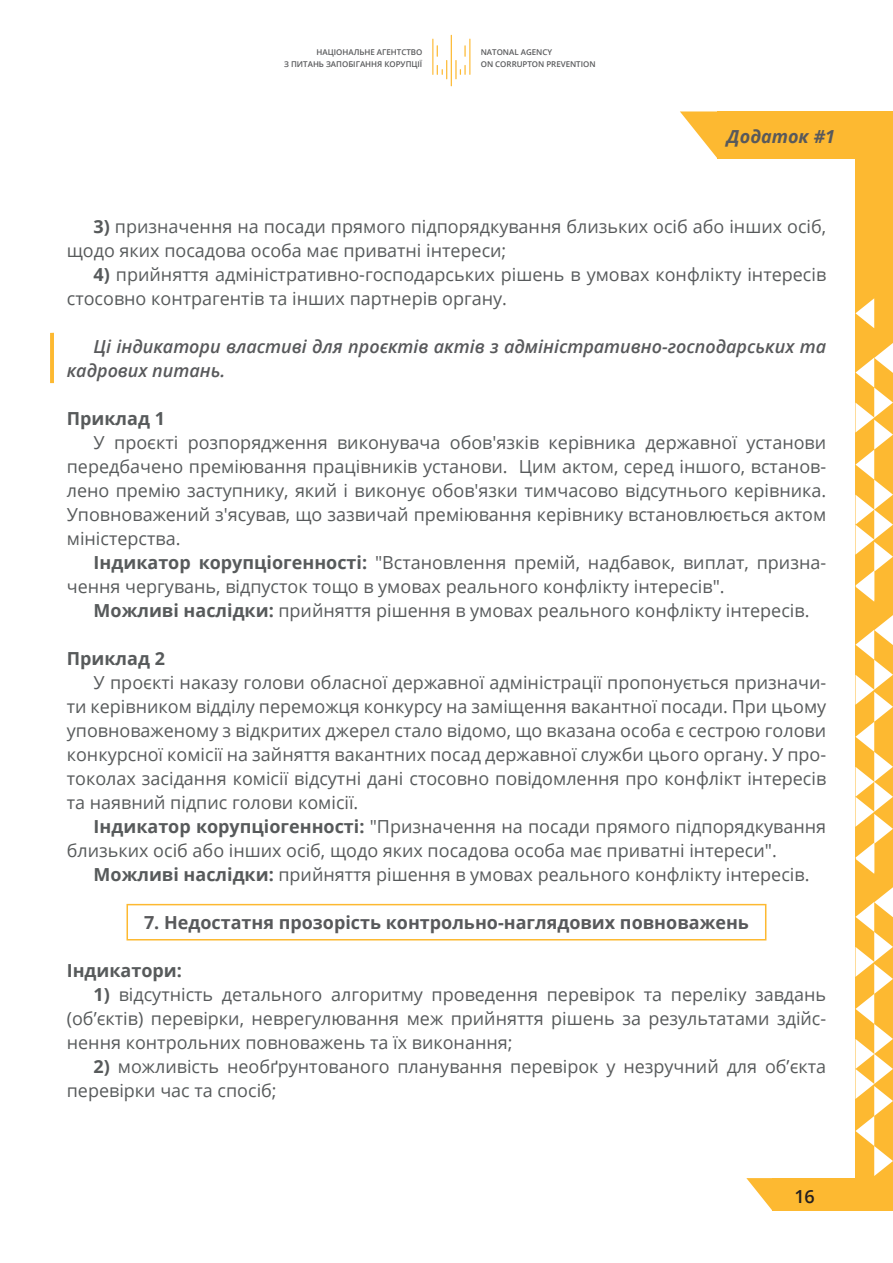
<style>
.page{position:relative;width:893px;height:1263px;background:#fff}
.page>*{position:absolute;margin:0;border:0;box-sizing:border-box;transform-origin:0 0}
.t1{font:18px/24px "Open Sans";color:#575a5b}
.t2{font:italic 600 18px/24px "Open Sans";color:#58595b}
.t3{font:700 18px "Open Sans";color:#58595b}
.t4{font:700 18px "Open Sans";color:#575a5b}
.t5{font:italic 700 18px "Open Sans";color:#58595b}
.t6{font:600 18px "Open Sans";color:#231f20}
.t7{font:600 7.95px/12px "Open Sans";color:#58595b}
.s1{font-weight:700}
</style>
<div class="page">
<svg style="left:746px;top:1178px;width:26px;height:32px"></svg>
<div style="left:772px;top:1178px;width:121px;height:33px;background:#fdb931"></div>
<svg style="left:680px;top:111px;width:38px;height:48px"></svg>
<div style="left:718px;top:111px;width:175px;height:48px;background:#fdb931"></div>
<hr style="left:451px;top:35px;width:1px;height:51px;background:#fdb931">
<svg style="left:437px;top:45px;width:10px;height:34px"></svg>
<svg style="left:455px;top:45px;width:11px;height:34px"></svg>
<hr style="left:432px;top:39px;width:1px;height:36px;background:#fdb931">
<hr style="left:469px;top:39px;width:1px;height:36px;background:#fdb931">
<div style="left:855px;top:158px;width:38px;height:1020px;background:#fdb931"></div>
<svg style="left:855px;top:887px;width:38px;height:289px"></svg>
<svg style="left:855px;top:615px;width:38px;height:259px"></svg>
<svg style="left:855px;top:298px;width:19px;height:30px"></svg>
<svg style="left:855px;top:343px;width:38px;height:259px"></svg>
<svg style="left:50px;top:333px;width:4px;height:50px"></svg>
<div style="left:126px;top:904px;width:640px;height:36px;border:2px solid #fdb931"></div>
<p class="t7" style="left:284px;top:46px;width:140px;text-align:right">НАЦІОНАЛЬНЕ АГЕНТСТВО<br>З ПИТАНЬ ЗАПОБІГАННЯ КОРУПЦІЇ</p>
<p class="t7" style="left:481px;top:46px;width:116px">NATONAL AGENCY<br>ON CORRUPTON PREVENTION</p>
<p class="t5" style="left:727px;top:123px;width:110px">Додаток #1</p>
<p class="t1" style="left:67px;top:214px;width:761px;text-indent:27px"><span class="s1">3)</span> призначення на посади прямого підпорядкування близьких осіб або інших осіб, щодо яких посадова особа має приватні інтереси;</p>
<p class="t1" style="left:67px;top:262px;width:761px;text-indent:27px"><span class="s1">4)</span> прийняття адміністративно-господарських рішень в умовах конфлікту інтересів стосовно контрагентів та інших партнерів органу.</p>
<p class="t2" style="left:67px;top:334px;width:761px;text-indent:27px">Ці індикатори властиві для проєктів актів з адміністративно-господарських та кадрових питань.</p>
<p class="t4" style="left:67px;top:406px;width:100px">Приклад 1</p>
<p class="t1" style="left:67px;top:430px;width:761px;text-align:justify;text-indent:27px">У проєкті розпорядження виконувача обов'язків керівника державної установи передбачено преміювання працівників установи. Цим актом, серед іншого, встанов&shy;лено премію заступнику, який і виконує обов'язки тимчасово відсутнього керівника.<br>Уповноважений з'ясував, що зазвичай преміювання керівнику встановлюється актом міністерства.</p>
<p class="t1" style="left:67px;top:550px;width:761px;text-indent:27px"><span class="s1">Індикатор корупціогенності:</span> "Встановлення премій, надбавок, виплат, призна&shy;чення чергувань, відпусток тощо в умовах реального конфлікту інтересів".</p>
<p class="t1" style="left:94px;top:598px;width:717px"><span class="s1">Можливі наслідки:</span> прийняття рішення в умовах реального конфлікту інтересів.</p>
<p class="t4" style="left:67px;top:646px;width:100px">Приклад 2</p>
<p class="t1" style="left:67px;top:670px;width:761px;text-align:justify;text-indent:27px">У проєкті наказу голови обласної державної адміністрації пропонується призначи&shy;ти керівником відділу переможця конкурсу на заміщення вакантної посади. При цьому уповноваженому з відкритих джерел стало відомо, що вказана особа є сестрою голови конкурсної комісії на зайняття вакантних посад державної служби цього органу. У про&shy;токолах засідання комісії відсутні дані стосовно повідомлення про конфлікт інтересів та наявний підпис голови комісії.</p>
<p class="t1" style="left:67px;top:814px;width:761px;text-indent:27px"><span class="s1">Індикатор корупціогенності:</span> "Призначення на посади прямого підпорядкування близьких осіб або інших осіб, щодо яких посадова особа має приватні інтереси".</p>
<p class="t1" style="left:94px;top:862px;width:717px"><span class="s1">Можливі наслідки:</span> прийняття рішення в умовах реального конфлікту інтересів.</p>
<p class="t3" style="left:144px;top:910px;width:606px">7. Недостатня прозорість контрольно-наглядових повноважень</p>
<p class="t4" style="left:67px;top:958px;width:117px">Індикатори:</p>
<p class="t1" style="left:67px;top:982px;width:761px;text-align:justify;text-indent:27px"><span class="s1">1)</span> відсутність детального алгоритму проведення перевірок та переліку завдань (об’єктів) перевірки, неврегулювання меж прийняття рішень за результатами здійс&shy;нення контрольних повноважень та їх виконання;</p>
<p class="t1" style="left:67px;top:1054px;width:761px;text-indent:27px"><span class="s1">2)</span> можливість необґрунтованого планування перевірок у незручний для об’єкта перевірки час та спосіб;</p>
<p class="t6" style="left:794px;top:1184px;width:22px">16</p>
</div>
